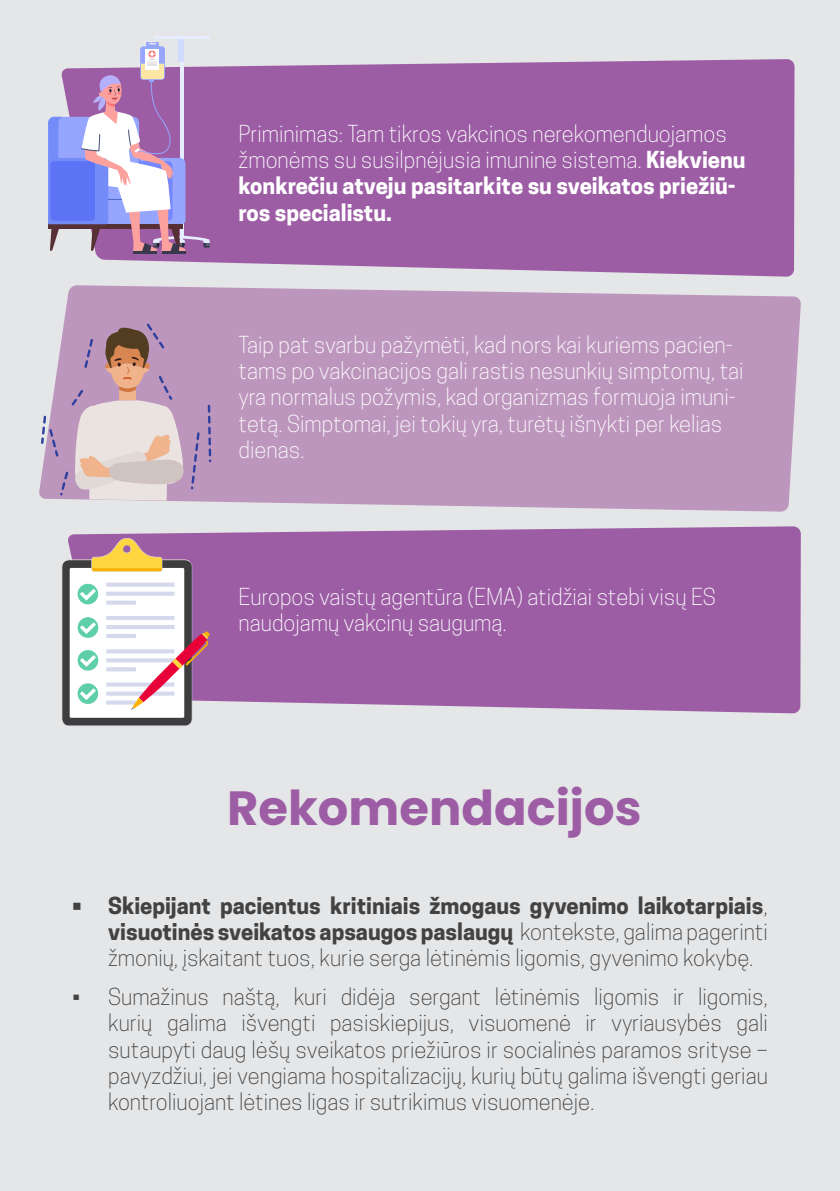
<style>
.page{position:relative;width:840px;height:1191px;background:#fff}
.page>*{position:absolute;margin:0;border:0;box-sizing:border-box;transform-origin:0 0}
.t1{font:700 48px "Poppins";color:#9d5da5}
.t2{font:300 22px/26.4px "Cooper Hewitt";color:#fff}
.t3{font:300 22px/26.4px "Cooper Hewitt";color:#424243;text-align:justify}
.t4{font:700 22px/26.4px "Cooper Hewitt";color:#424243;text-align:justify}
.s1{font-weight:700}
.s2{font-weight:300}
</style>
<div class="page">
<div style="left:0;top:0;width:839px;height:1191px;background:#e5e6e7"></div>
<div style="left:95px;top:59px;width:699px;height:218px;background:#9c5da5"></div>
<svg style="left:39px;top:285px;width:761px;height:227px;background:#c09cc1"></svg>
<div style="left:68px;top:526px;width:732px;height:187px;background:#9c5da5"></div>
<hr style="left:153px;top:36px;width:56px;height:2px;background:#e6edff">
<hr style="left:133px;top:252px;width:24px;height:2px;background:#38384f">
<hr style="left:162px;top:252px;width:23px;height:2px;background:#38384f">
<svg style="left:48px;top:38px;width:163px;height:215px"></svg>
<svg style="left:191px;top:432px;width:8px;height:57px"></svg>
<svg style="left:208px;top:405px;width:3px;height:57px"></svg>
<svg style="left:41px;top:323px;width:143px;height:177px"></svg>
<svg style="left:62px;top:538px;width:148px;height:188px;background:#c9bac0"></svg>
<svg style="left:172px;top:658px;width:10px;height:11px"></svg>
<p class="t2" style="left:238px;top:120px;width:508px">Priminimas: Tam tikros vakcinos nerekomenduojamos žmonėms su susilpnėjusia imunine sistema. <span class="s1">Kiekvienu konkrečiu atveju pasitarkite su sveikatos priežiū&shy;ros specialistu.</span></p>
<p class="t2" style="left:238px;top:331px;width:506px">Taip pat svarbu pažymėti, kad nors kai kuriems pacien&shy;tams po vakcinacijos gali rastis nesunkių simptomų, tai yra normalus požymis, kad organizmas formuoja imuni&shy;tetą. Simptomai, jei tokių yra, turėtų išnykti per kelias dienas.</p>
<p class="t2" style="left:238px;top:583px;width:478px">Europos vaistų agentūra (EMA) atidžiai stebi visų ES naudojamų vakcinų saugumą.</p>
<h1 class="t1" style="left:227px;top:780px;width:415px">Rekomendacijos</h1>
<p class="t4" style="left:108px;top:892px;width:661px;text-indent:-36px">• Skiepijant pacientus kritiniais žmogaus gyvenimo laikotarpiais<span class="s2">, </span>visuotinės sveikatos apsaugos paslaugų <span class="s2">kontekste, galima pagerinti žmonių, įskaitant tuos, kurie serga lėtinėmis ligomis, gyvenimo kokybę.</span></p>
<p class="t3" style="left:108px;top:983px;width:661px;text-indent:-36px">• Sumažinus naštą, kuri didėja sergant lėtinėmis ligomis ir ligomis, kurių galima išvengti pasiskiepijus, visuomenė ir vyriausybės gali sutaupyti daug lėšų sveikatos priežiūros ir socialinės paramos srityse – pavyzdžiui, jei vengiama hospitalizacijų, kurių būtų galima išvengti geriau kontroliuojant lėtines ligas ir sutrikimus visuomenėje.</p>
</div>
